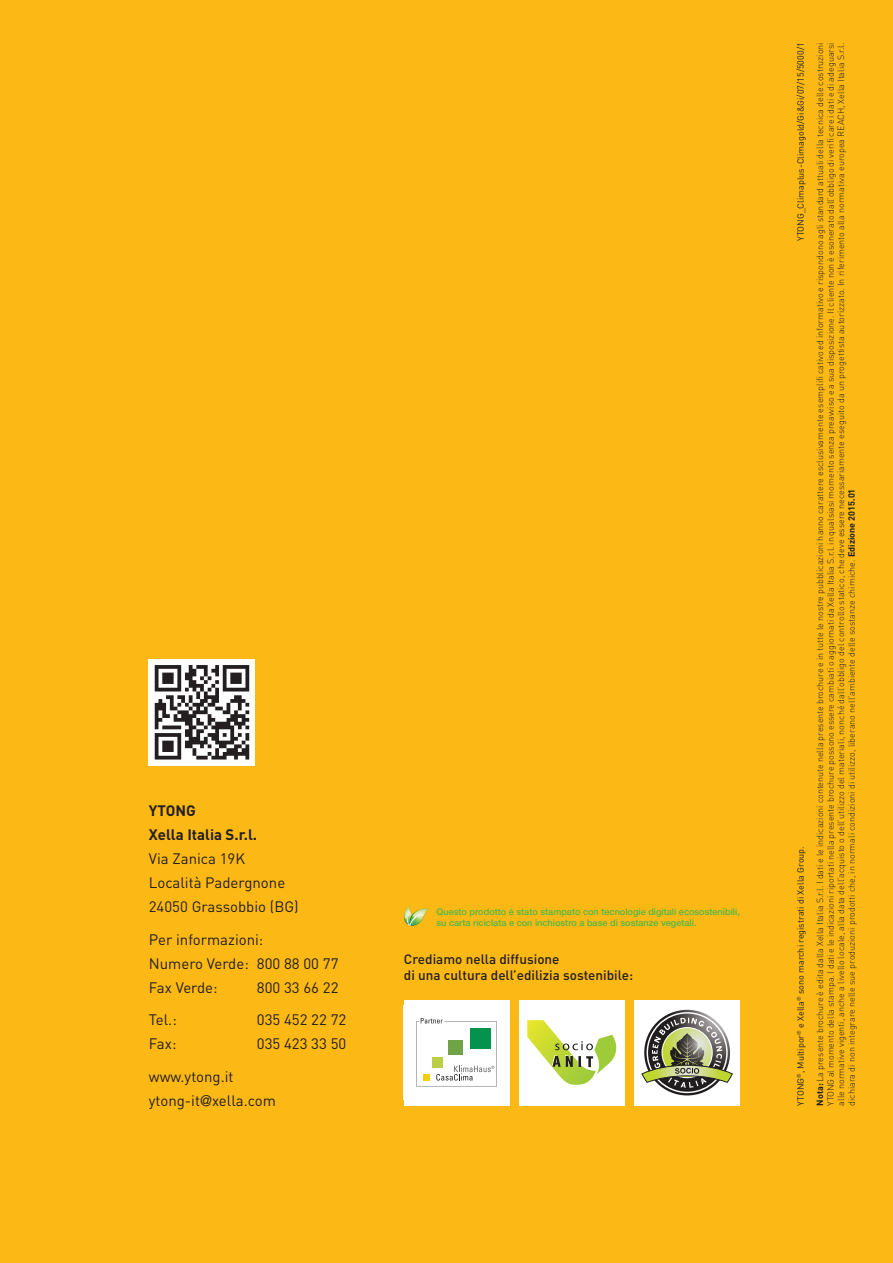
<style>
.page{position:relative;width:893px;height:1263px;background:#fcb814}
.page>*{position:absolute;margin:0;border:0;box-sizing:border-box;transform-origin:0 0}
.Haedline{font:15px "DIN";color:#231f20}
.Haedline-2{font:700 15px "DIN";color:#231f20}
.t1{font:500 13.5px "DIN";color:#231f20}
.t2{font:500 9.15px/10.9px "Helvetica Neue LT Std";color:#4cb848}
.Pictionary_caption{font:300 9px "DIN";color:#231f20}
.Pictionary_caption-2{font:9px "DIN";color:#231f20}
.s1{font-family:"Helvetica Neue LT Std"}
.s2{font-weight:700}
</style>
<div class="page">
<div style="left:404px;top:1000px;width:106px;height:105px;background:#fff"></div>
<svg style="left:416px;top:1018px;width:81px;height:68px"></svg>
<div style="left:519px;top:1000px;width:106px;height:105px;background:#fff"></div>
<img style="left:527px;top:1020px;width:68px;height:65px">
<svg style="left:552px;top:1035px;width:64px;height:39px"></svg>
<div style="left:634px;top:1000px;width:106px;height:105px;background:#fff"></div>
<svg style="left:641px;top:1012px;width:92px;height:81px"></svg>
<svg style="left:404px;top:906px;width:25px;height:20px"></svg>
<img style="left:412px;top:909px;width:16px;height:8px">
<div style="left:149px;top:659px;width:106px;height:106px;background:#fff"></div>
<svg style="left:155px;top:665px;width:94px;height:94px"></svg>
<p class="Haedline-2" style="left:149px;top:801px;width:48px">YTONG</p>
<p class="Haedline-2" style="left:149px;top:825px;width:110px">Xella Italia S.r.l.</p>
<p class="Haedline" style="left:149px;top:849px;width:98px">Via Zanica 19K</p>
<p class="Haedline" style="left:149px;top:873px;width:138px">Località Padergnone</p>
<p class="Haedline" style="left:149px;top:897px;width:151px">24050 Grassobbio (BG)</p>
<p class="Haedline" style="left:149px;top:930px;width:116px">Per informazioni:</p>
<p class="Haedline" style="left:149px;top:954px;width:191px">Numero Verde: 800 88 00 77</p>
<p class="Haedline" style="left:149px;top:978px;width:70px">Fax Verde:</p>
<p class="Haedline" style="left:257px;top:978px;width:83px">800 33 66 22</p>
<p class="Haedline" style="left:149px;top:1010px;width:29px">Tel.:</p>
<p class="Haedline" style="left:257px;top:1010px;width:91px">035 452 22 72</p>
<p class="Haedline" style="left:149px;top:1034px;width:29px">Fax:</p>
<p class="Haedline" style="left:257px;top:1034px;width:91px">035 423 33 50</p>
<p class="Haedline" style="left:149px;top:1067px;width:86px">www.ytong.it</p>
<p class="Haedline" style="left:149px;top:1091px;width:129px">ytong-it<span class="s1">@</span>xella.com</p>
<p class="t2" style="left:436px;top:906px;width:305px">Questo prodotto è stato stampato con tecnologie digitali ecosostenibili, su carta riciclata e con inchiostro a base di sostanze vegetali.</p>
<p class="t1" style="left:404px;top:950px;width:157px">Crediamo nella diffusione</p>
<p class="t1" style="left:404px;top:967px;width:231px">di una cultura dell’edilizia sostenibile:</p>
<p class="Pictionary_caption-2" style="left:795px;top:241px;width:200px;rotate:-90deg">YTONG_Climaplus-Climagold/Gi&amp;Gi/07/15/5000/1</p>
<p class="Pictionary_caption-2" style="left:795px;top:1106px;width:261px;rotate:-90deg">YTONG<sup>®</sup>, Multipor<sup>®</sup> e Xella<sup>®</sup> sono marchi registrati di Xella Group.</p>
<p class="Pictionary_caption" style="left:814px;top:1106px;width:1064px;rotate:-90deg"><span class="s2">Nota:</span> La presente brochure è edita dalla Xella Italia S.r.l. I dati e le indicazioni contenute nella presente brochure e in tutte le nostre pubblicazioni hanno carattere esclusivamente esemplifi cativo ed informativo e rispondono agli standard attuali della tecnica delle costruzioni</p>
<p class="Pictionary_caption" style="left:825px;top:1106px;width:1065px;rotate:-90deg">YTONG al momento della stampa. I dati e le indicazioni riportati nella presente brochure possono essere cambiati o aggiornati da Xella Italia S.r.l. in qualsiasi momento senza preavviso e a sua disposizione. Il cliente non è esonerato dall’obbligo di verifi care i dati e di adeguarsi</p>
<p class="Pictionary_caption" style="left:835px;top:1106px;width:1064px;rotate:-90deg">alle normative vigenti, anche a livello locale, alla data dell’acquisto o dell’utilizzo del materiali, nonché dall’obbligo del controllo statico, che deve essere necessariamente eseguito da un progettista autorizzato. In riferimento alla normativa europea REACH, Xella Italia S.r.l.</p>
<p class="Pictionary_caption" style="left:846px;top:1106px;width:618px;rotate:-90deg">dichiara di non integrare nelle sue produzioni prodotti che, in normali condizioni di utilizzo, liberano nell’ambiente delle sostanze chimiche. <span class="s2">Edizione 2015.01</span></p>
</div>
